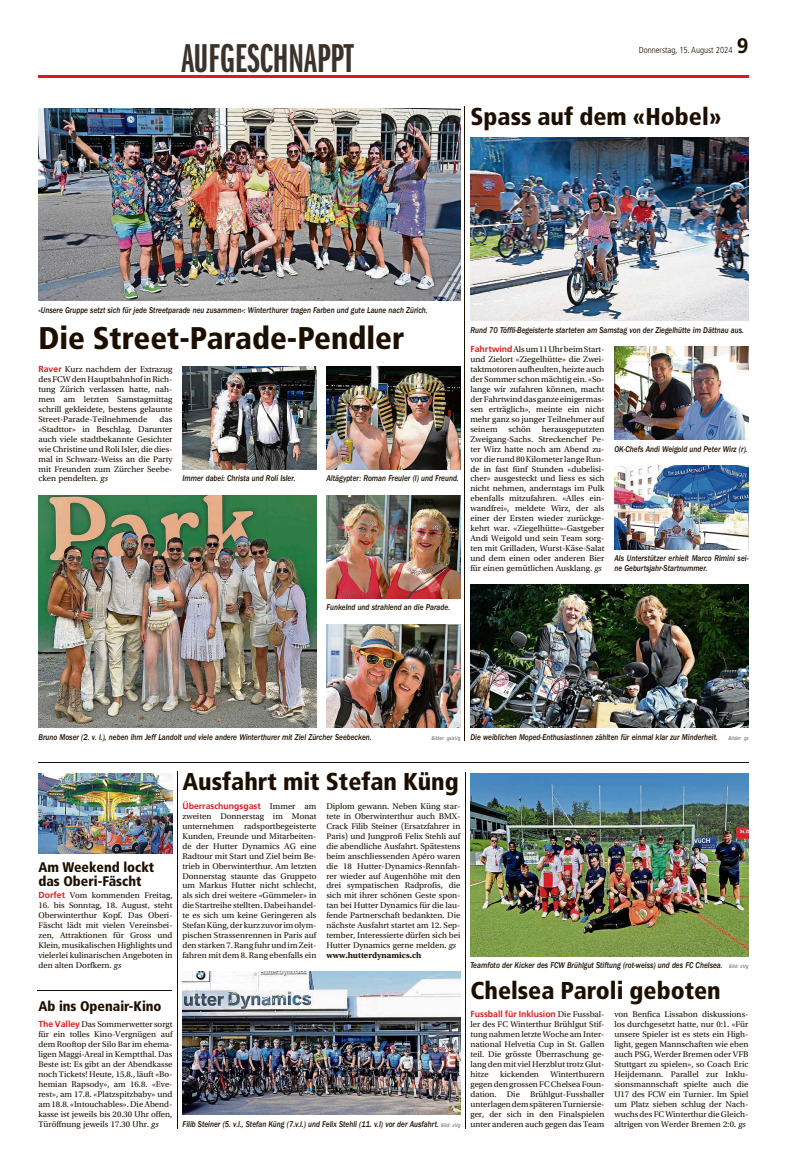
<style>
.page{position:relative;width:787px;height:1166px;background:#fff}
.page>*{position:absolute;margin:0;border:0;box-sizing:border-box;transform-origin:0 0}
.t1{font:41.82px "ITC Franklin Gothic Std Dm X Cp";color:#3b332b}
.t2{font:900 condensed 31.32px "Frutiger LT Std";color:#1c0f00}
.t3{font:900 condensed 24.41px "Frutiger LT Std";color:#1c0f00}
.t4{font:700 21px "Frutiger LT Std";color:#1c0f00}
.t5{font:900 condensed 13.91px/13.9px "Frutiger LT Std";color:#1c0f00}
.t6{font:300 condensed 8.75px "Frutiger LT Std";color:#1c0f00}
.t7{font:8.66px/9.9px "Utopia Std";color:#1c0f00;text-align:justify}
.t8{font:8.66px/9.9px "ITC Franklin Gothic Std Med It";color:#1c0f00;scale:.85 1}
.t9{font:700 8.66px "Frutiger LT Std";color:#d91c1f}
.t10{font:italic 5.25px "Frutiger LT Std";color:#615e59;scale:.85 1}
.s1{font-family:"Frutiger LT Std";font-weight:700;color:#d91c1f}
.s2{font-style:italic}
.s3{font-family:"Frutiger LT Std";font-style:italic;font-size:5.25px;color:#615e59}
.s4{font-family:"Utopia Std";font-weight:400;color:#1c0f00}
.s5{font-weight:700}
</style>
<div class="page">
<hr style="left:38px;top:76px;width:710px;height:2px;background:#d91c1f">
<img style="left:326px;top:624px;width:134px;height:104px">
<img style="left:38px;top:495px;width:278px;height:233px">
<img style="left:326px;top:495px;width:134px;height:104px">
<img style="left:326px;top:366px;width:134px;height:104px">
<img style="left:182px;top:366px;width:134px;height:104px">
<img style="left:470px;top:138px;width:278px;height:183px">
<img style="left:614px;top:346px;width:134px;height:94px">
<img style="left:614px;top:465px;width:134px;height:84px">
<img style="left:470px;top:584px;width:278px;height:144px">
<img style="left:182px;top:971px;width:278px;height:144px">
<img style="left:38px;top:108px;width:422px;height:193px">
<img style="left:470px;top:773px;width:278px;height:183px">
<hr style="left:177px;top:772px;width:1px;height:357px;background:#1c0f00">
<hr style="left:465px;top:772px;width:1px;height:357px;background:#1c0f00">
<hr style="left:38px;top:762px;width:710px;height:1px;background:#1c0f00">
<hr style="left:464px;top:106px;width:1px;height:635px;background:#1c0f00">
<img style="left:38px;top:773px;width:134px;height:80px">
<hr style="left:37px;top:990px;width:134px;height:1px;background:#1c0f00">
<h1 class="t1" style="left:181px;top:33px;width:173px">AUFGESCHNAPPT</h1>
<p class="t6" style="left:638px;top:45px;width:95px">Donnerstag, 15. August 2024</p>
<h3 class="t4" style="left:736px;top:33px;width:13px">9</h3>
<h3 class="t3" style="left:470px;top:108px;width:252px">Spass auf dem «Hobel»</h3>
<p class="t8" style="left:38px;top:306px;width:459px">«Unsere Gruppe setzt sich für jede Streetparade neu zusammen»: Winterthurer tragen Farben und gute Laune nach Zürich.</p>
<h2 class="t2" style="left:38px;top:327px;width:367px">Die Street-Parade-Pendler</h2>
<p class="t7" style="left:38px;top:365px;width:135px"><span class="s1">Raver</span> Kurz nachdem der Extrazug des FCWdenHauptbahnhofinRich&shy;tung Zürich verlassen hatte, nah&shy;men am letzten Samstagmittag schrill gekleidete, bestens gelaunte Street-Parade-Teilnehmende</p>
<p class="t7" style="left:38px;top:415px;width:135px;text-indent:121px">das «Stadttor» in Beschlag. Darunter auch viele stadtbekannte Gesichter wie Christine und Roli Isler, die dies&shy;mal in Schwarz-Weiss an die Party mit Freunden zum Zürcher Seebe&shy;cken pendelten. <span class="s2">gs</span></p>
<p class="t8" style="left:182px;top:474px;width:134px">Immer dabei: Christa und Roli Isler.</p>
<p class="t8" style="left:326px;top:474px;width:157px">Altägypter: Roman Freuler (l) und Freund.</p>
<p class="t8" style="left:470px;top:325px;width:323px">Rund 70 Töffli-Begeisterte starteten am Samstag von der Ziegelhütte im Dättnau aus.</p>
<p class="t7" style="left:470px;top:346px;width:136px"><span class="s1">Fahrtwind</span>Alsum11UhrbeimStart&shy;und Zielort «Ziegelhütte» die Zwei&shy;taktmotoren aufheulten, heizte auch der Sommer schon mächtig ein. «So&shy;lange wir zufahren können, macht derFahrtwinddasganzeeinigermas&shy;sen erträglich», meinte ein nicht mehr ganz so junger Teilnehmer auf seinem</p>
<p class="t7" style="left:470px;top:425px;width:135px;text-indent:71px">herausgeputzten Zweigang-Sachs. Streckenchef Pe&shy;ter Wirz hatte noch am Abend zu&shy;vordie rund80KilometerlangeRun&shy;de in fast fünf Stunden «dubelisi&shy;cher» ausgesteckt und liess es sich nicht nehmen, anderntags im Pulk ebenfalls mitzufahren. «Alles ein&shy;wandfrei», meldete Wirz, der als einer der Ersten wieder zurückge&shy;kehrt war. «Ziegelhütte»-Gastgeber Andi Weigold und sein Team sorg&shy;ten mit Grilladen, Wurst-Käse-Salat und dem einen oder anderen Bier für einen gemütlichen Ausklang. <span class="s2">gs</span></p>
<p class="t7" style="left:508px;top:425px;width:24px">schön</p>
<p class="t8" style="left:614px;top:444px;width:158px">OK-Chefs Andi Weigold und Peter Wirz (r).</p>
<p class="t8" style="left:614px;top:554px;width:159px">Als Unterstützer erhielt Marco Rimini sei&shy;ne Geburtsjahr-Startnummer.</p>
<p class="t8" style="left:326px;top:603px;width:147px">Funkelnd und strahlend an die Parade.</p>
<p class="t8" style="left:38px;top:732px;width:393px">Bruno Moser (2. v. l.), neben ihm Jeff Landolt und viele andere Winterthurer mit Ziel Zürcher Seebecken.</p>
<p class="t10" style="left:431px;top:736px;width:36px">Bilder: gs/zVg</p>
<p class="t8" style="left:470px;top:732px;width:328px">Die weiblichen Moped-Enthusiastinnen zählten für einmal klar zur Minderheit. <span class="s3">Bilder: gs</span></p>
<h3 class="t5" style="left:38px;top:861px;width:117px">Am Weekend lockt das Oberi-Fäscht</h3>
<p class="t7" style="left:38px;top:891px;width:135px"><span class="s1">Dorfet</span> Vom kommenden Freitag,</p>
<p class="t7" style="left:38px;top:901px;width:135px">16. bis Sonntag, 18. August, steht Oberwinterthur Kopf. Das Oberi-Fäscht lädt mit vielen Vereinsbei&shy;zen, Attraktionen für Gross und Klein, musikalischen Highlights und vielerlei kulinarischen Angeboten in den alten Dorfkern. <span class="s2">gs</span></p>
<h3 class="t5" style="left:38px;top:1000px;width:125px">Ab ins Openair-Kino</h3>
<p class="t7" style="left:38px;top:1020px;width:136px"><span class="s1">The Valley</span> Das Sommerwetter sorgt für ein tolles Kino-Vergnügen auf dem Rooftop der Silo Bar im ehema&shy;ligen Maggi-Areal in Kemptthal. Das Beste ist: Es gibt an der Abendkasse noch Tickets! Heute, 15.8., läuft «Bo&shy;hemian Rapsody», am 16.8. «Eve&shy;rest», am 17.8. «Platzspitzbaby» und am18.8. «Intouchables».DieAbend&shy;kasse ist jeweils bis 20.30 Uhr offen, Türöffnung jeweils 17.30 Uhr. <span class="s2">gs</span></p>
<h3 class="t3" style="left:182px;top:773px;width:278px">Ausfahrt mit Stefan Küng</h3>
<p class="t9" style="left:182px;top:803px;width:135px">Überraschungsgast <span class="s4">Immer am</span></p>
<p class="t7" style="left:182px;top:812px;width:136px">zweiten Donnerstag im Monat unternehmen radsportbegeisterte Kunden, Freunde und Mitarbeiten&shy;de der Hutter Dynamics AG eine Radtour mit Start und Ziel beim Be&shy;trieb in Oberwinterthur. Am letzten Donnerstag staunte das Gruppeto um Markus Hutter nicht schlecht, als sich drei weitere «Gümmeler» in die Startreihe stellten.Dabeihandel&shy;te es sich um keine Geringeren als StefanKüng,der kurzzuvorimolym&shy;pischen Strassenrennen in Paris auf denstarken7.Rang fuhrundimZeit&shy;fahren mit dem 8. Rang ebenfalls ein</p>
<p class="t7" style="left:326px;top:802px;width:135px;text-align:left">Diplom gewann. Neben Küng star&shy;tete in Oberwinterthur auch BMX-Crack Filib Steiner (Ersatzfahrer in Paris) und Jungprofi Felix Stehli auf die abendliche Ausfahrt. Spätestens beim anschliessenden Apéro waren die 18 Hutter-Dynamics-Rennfah&shy;rer wieder auf Augenhöhe mit den drei sympatischen Radprofis, die sich mit ihrer schönen Geste spon&shy;tan bei Hutter Dynamics für die lau&shy;fende Partnerschaft bedankten. Die nächste Ausfahrt startet am 12. Sep&shy;tember, Interessierte dürfen sich bei Hutter Dynamics gerne melden. <span class="s2">gs </span><span class="s5">www.hutterdynamics.ch</span></p>
<p class="t8" style="left:182px;top:1119px;width:328px">Filib Steiner (5. v.l., Stefan Küng (7.v.l.) und Felix Stehli (11. v.l) vor der Ausfahrt. <span class="s3">Bild: zVg</span></p>
<p class="t8" style="left:470px;top:961px;width:328px">Teamfoto der Kicker des FCW Brühlgut Stiftung (rot-weiss) und des FC Chelsea. <span class="s3">Bild: zVg</span></p>
<h3 class="t3" style="left:470px;top:981px;width:252px">Chelsea Paroli geboten</h3>
<p class="t9" style="left:470px;top:1011px;width:135px">Fussball für Inklusion <span class="s4">Die Fussbal-</span></p>
<p class="t7" style="left:470px;top:1020px;width:135px">ler des FC Winterthur Brühlgut Stif&shy;tungnahmenletzteWoche amInter&shy;national Helvetia Cup in St. Gallen teil. Die grösste Überraschung ge&shy;lang den mit viel Herzblut trotz Glut&shy;hitze</p>
<p class="t7" style="left:614px;top:1010px;width:135px">von Benfica Lissabon diskussions&shy;los durchgesetzt hatte, nur 0:1. «Für unsere Spieler ist es stets ein High&shy;light, gegen Mannschaften wie eben auch PSG, Werder Bremen oder VFB Stuttgart zu spielen», so Coach Eric Heijdemann. Parallel zur Inklu&shy;sionsmannschaft spielte auch die U17 des FCW ein Turnier. Im Spiel um Platz sieben schlug der Nach&shy;wuchs des FCWinterthur die Gleich&shy;altrigen von Werder Bremen 2:0. <span class="s2">gs</span></p>
<p class="t7" style="left:470px;top:1070px;width:135px;text-indent:80px">Winterthurern gegendengrossenFCChelsea Foun&shy;dation. Die Brühlgut-Fussballer unterlagendemspäterenTurniersie&shy;ger, der sich in den Finalspielen unter anderen auch gegen das Team</p>
<p class="t7" style="left:500px;top:1070px;width:40px">kickenden</p>
</div>
